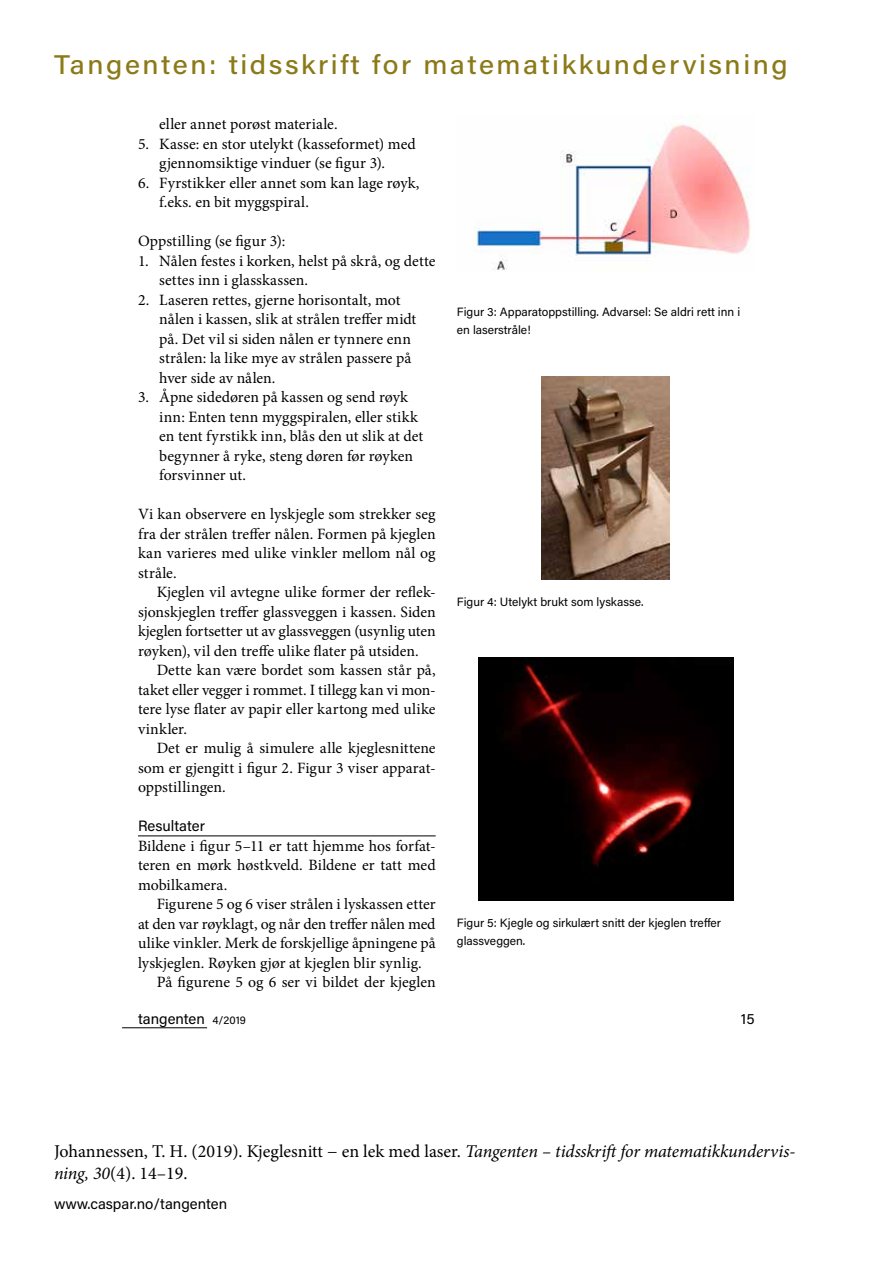
<style>
.page{position:relative;width:893px;height:1263px;background:#fff}
.page>*{position:absolute;margin:0;border:0;box-sizing:border-box;transform-origin:0 0}
.t1{font:500 27px "Acumin Pro";letter-spacing:.09em;color:#8b7a18;scale:1.05 1}
.t2{font:18px/21.6px "Minion Pro";color:#000}
.t3{font:15.75px/19.5px "Minion Pro";color:#000}
.t4{font:15.75px "Minion Pro";letter-spacing:.02em;color:#000}
.t5{font:15px "Acumin Pro";color:#000}
.t6{font:12px/18px "Acumin Pro";color:#000}
.s1{font-size:11.25px}
.s2{font-style:italic}
</style>
<div class="page">
<hr style="left:122px;top:1027px;width:85px;height:1px;background:#000">
<hr style="left:138px;top:836px;width:298px;height:1px;background:#000">
<img style="left:542px;top:377px;width:127px;height:202px">
<img style="left:473px;top:123px;width:278px;height:148px">
<img style="left:478px;top:657px;width:255px;height:243px">
<h1 class="t1" style="left:54px;top:46px;width:700px">Tangenten: tidsskrift for matematikkundervisning</h1>
<p class="t3" style="left:159px;top:115px;width:180px">eller annet porøst materiale.</p>
<p class="t3" style="left:159px;top:134px;width:258px;text-indent:-21px">5. Kasse: en stor utelykt (kasseformet) med gjennomsiktige vinduer (se figur 3).</p>
<p class="t3" style="left:159px;top:173px;width:262px;text-indent:-21px">6. Fyrstikker eller annet som kan lage røyk, f.eks. en bit myggspiral.</p>
<p class="t4" style="left:138px;top:231px;width:149px">Oppstilling (se figur 3):</p>
<p class="t3" style="left:159px;top:251px;width:278px;text-indent:-21px">1. Nålen festes i korken, helst på skrå, og dette settes inn i glasskassen.</p>
<p class="t3" style="left:159px;top:290px;width:259px;text-indent:-21px">2. Laseren rettes, gjerne horisontalt, mot nålen i kassen, slik at strålen treffer midt på. Det vil si siden nålen er tynnere enn strålen: la like mye av strålen passere på hver side av nålen.</p>
<p class="t3" style="left:159px;top:388px;width:266px;text-indent:-21px">3. Åpne sidedøren på kassen og send røyk inn: Enten tenn myggspiralen, eller stikk en tent fyrstikk inn, blås den ut slik at det begynner å ryke, steng døren før røyken forsvinner ut.</p>
<p class="t3" style="left:138px;top:505px;width:299px;text-align:justify">Vi kan observere en lyskjegle som strekker seg fra der strålen treffer nålen. Formen på kjeglen kan varieres med ulike vinkler mellom nål og stråle.</p>
<p class="t3" style="left:138px;top:583px;width:299px;text-align:justify;text-indent:19px">Kjeglen vil avtegne ulike former der reflek&shy;sjonskjeglen treffer glassveggen i kassen. Siden kjeglen fortsetter ut av glassveggen (usynlig uten røyken), vil den treffe ulike flater på utsiden.</p>
<p class="t3" style="left:138px;top:661px;width:299px;text-align:justify;text-indent:19px">Dette kan være bordet som kassen står på, taket eller vegger i rommet. I tillegg kan vi mon&shy;tere lyse flater av papir eller kartong med ulike vinkler.</p>
<p class="t3" style="left:138px;top:739px;width:299px;text-align:justify;text-indent:19px">Det er mulig å simulere alle kjeglesnittene som er gjengitt i figur 2. Figur 3 viser apparat&shy;oppstillingen.</p>
<p class="t5" style="left:138px;top:816px;width:68px">Resultater</p>
<p class="t3" style="left:138px;top:836px;width:299px;text-align:justify">Bildene i figur 5–11 er tatt hjemme hos forfat&shy;teren en mørk høstkveld. Bildene er tatt med mobilkamera.</p>
<p class="t3" style="left:157px;top:895px;width:281px">Figurene 5 og 6 viser strålen i lyskassen etter</p>
<p class="t3" style="left:138px;top:914px;width:299px">at den var røyklagt, og når den treffer nålen med</p>
<p class="t3" style="left:138px;top:934px;width:299px">ulike vinkler. Merk de forskjellige åpningene på</p>
<p class="t3" style="left:138px;top:953px;width:285px">lyskjeglen. Røyken gjør at kjeglen blir synlig.</p>
<p class="t3" style="left:157px;top:973px;width:281px">På figurene 5 og 6 ser vi bildet der kjeglen</p>
<p class="t6" style="left:457px;top:302px;width:285px">Figur 3: Apparatoppstilling. Advarsel: Se aldri rett inn i en laserstråle!</p>
<p class="t6" style="left:457px;top:592px;width:188px">Figur 4: Utelykt brukt som lyskasse.</p>
<p class="t6" style="left:457px;top:913px;width:266px">Figur 5: Kjegle og sirkulært snitt der kjeglen treffer glassveggen.</p>
<p class="t5" style="left:138px;top:1008px;width:110px">tangenten <span class="s1">4/2019</span></p>
<p class="t5" style="left:741px;top:1008px;width:15px">15</p>
<p class="t2" style="left:54px;top:1140px;width:743px">Johannessen, T. H. (2019). Kjeglesnitt − en lek med laser. <span class="s2">Tangenten – tidsskrift for matematikkundervis&shy;ning, 30</span>(4). 14–19.</p>
<p class="t5" style="left:54px;top:1193px;width:175px">www.caspar.no/tangenten</p>
</div>
